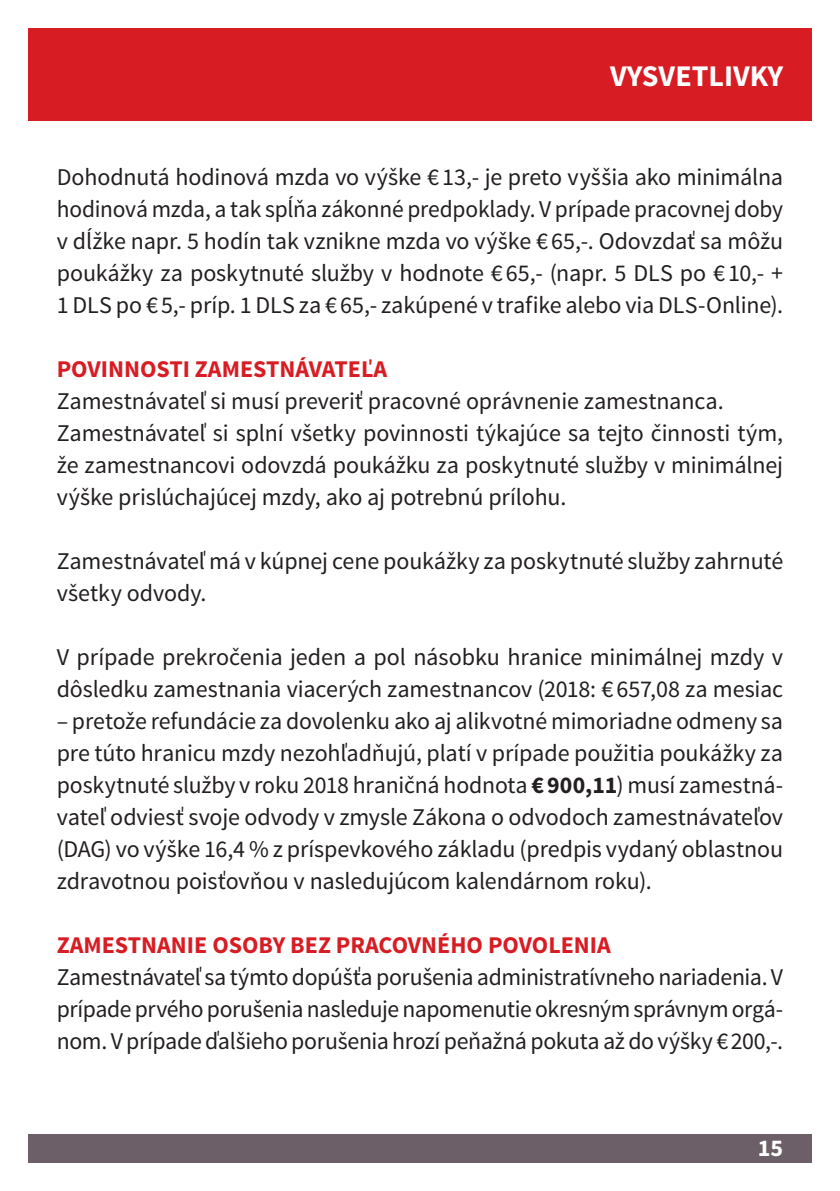
<style>
.page{position:relative;width:840px;height:1191px;background:#fff}
.page>*{position:absolute;margin:0;border:0;box-sizing:border-box;transform-origin:0 0}
.t1{font:700 30px "Source Sans Pro";color:#fff}
.Fliesstext{font:24px/32px "Source Sans Pro";letter-spacing:-.005em;color:#231f20;text-align:justify}
.Überschrift_2_Ebene{font:700 24px "Source Sans Pro";color:#d81c23}
.t2{font:700 24px "Source Sans Pro";color:#fff}
.s1{font-weight:700}
</style>
<div class="page">
<div style="left:28px;top:1134px;width:783px;height:28px;background:#6c5f67"></div>
<div style="left:28px;top:28px;width:783px;height:93px;background:#d81c23"></div>
<p class="t1" style="left:609px;top:57px;width:174px">VYSVETLIVKY</p>
<p class="Fliesstext" style="left:57px;top:161px;width:727px">Dohodnutá hodinová mzda vo výške € 13,- je preto vyššia ako minimálna hodinová mzda, a tak spĺňa zákonné predpoklady. V prípade pracovnej doby v dĺžke napr. 5 hodín tak vznikne mzda vo výške €65,-. Odovzdať sa môžu poukážky za poskytnuté služby v hodnote €65,- (napr. 5 DLS po €10,- + 1 DLS po € 5,- príp. 1 DLS za € 65,- zakúpené v trafike alebo via DLS-Online).</p>
<p class="Überschrift_2_Ebene" style="left:57px;top:353px;width:332px">POVINNOSTI ZAMESTNÁVATEĽA</p>
<p class="Fliesstext" style="left:57px;top:385px;width:668px">Zamestnávateľ si musí preveriť pracovné oprávnenie zamestnanca.</p>
<p class="Fliesstext" style="left:57px;top:417px;width:727px">Zamestnávateľ si splní všetky povinnosti týkajúce sa tejto činnosti tým, že zamestnancovi odovzdá poukážku za poskytnuté služby v minimálnej výške prislúchajúcej mzdy, ako aj potrebnú prílohu.</p>
<p class="Fliesstext" style="left:57px;top:545px;width:727px">Zamestnávateľ má v kúpnej cene poukážky za poskytnuté služby zahrnuté všetky odvody.</p>
<p class="Fliesstext" style="left:57px;top:641px;width:727px">V prípade prekročenia jeden a pol násobku hranice minimálnej mzdy v dôsledku zamestnania viacerých zamestnancov (2018: € 657,08 za mesiac</p>
<p class="Fliesstext" style="left:57px;top:705px;width:727px">– pretože refundácie za dovolenku ako aj alikvotné mimoriadne odmeny sa pre túto hranicu mzdy nezohľadňujú, platí v prípade použitia poukážky za poskytnuté služby v roku 2018 hraničná hodnota <span class="s1">€900,11</span>) musí zamestná&shy;vateľ odviesť svoje odvody v zmysle Zákona o odvodoch zamestnávateľov (DAG) vo výške 16,4 % z príspevkového základu (predpis vydaný oblastnou zdravotnou poisťovňou v nasledujúcom kalendárnom roku).</p>
<p class="Überschrift_2_Ebene" style="left:57px;top:929px;width:555px">ZAMESTNANIE OSOBY BEZ PRACOVNÉHO POVOLENIA</p>
<p class="Fliesstext" style="left:57px;top:961px;width:727px">Zamestnávateľ sa týmto dopúšťa porušenia administratívneho nariadenia. V prípade prvého porušenia nasleduje napomenutie okresným správnym orgá&shy;nom. V prípade ďalšieho porušenia hrozí peňažná pokuta až do výšky €200,-.</p>
<p class="t2" style="left:757px;top:1132px;width:27px">15</p>
</div>
